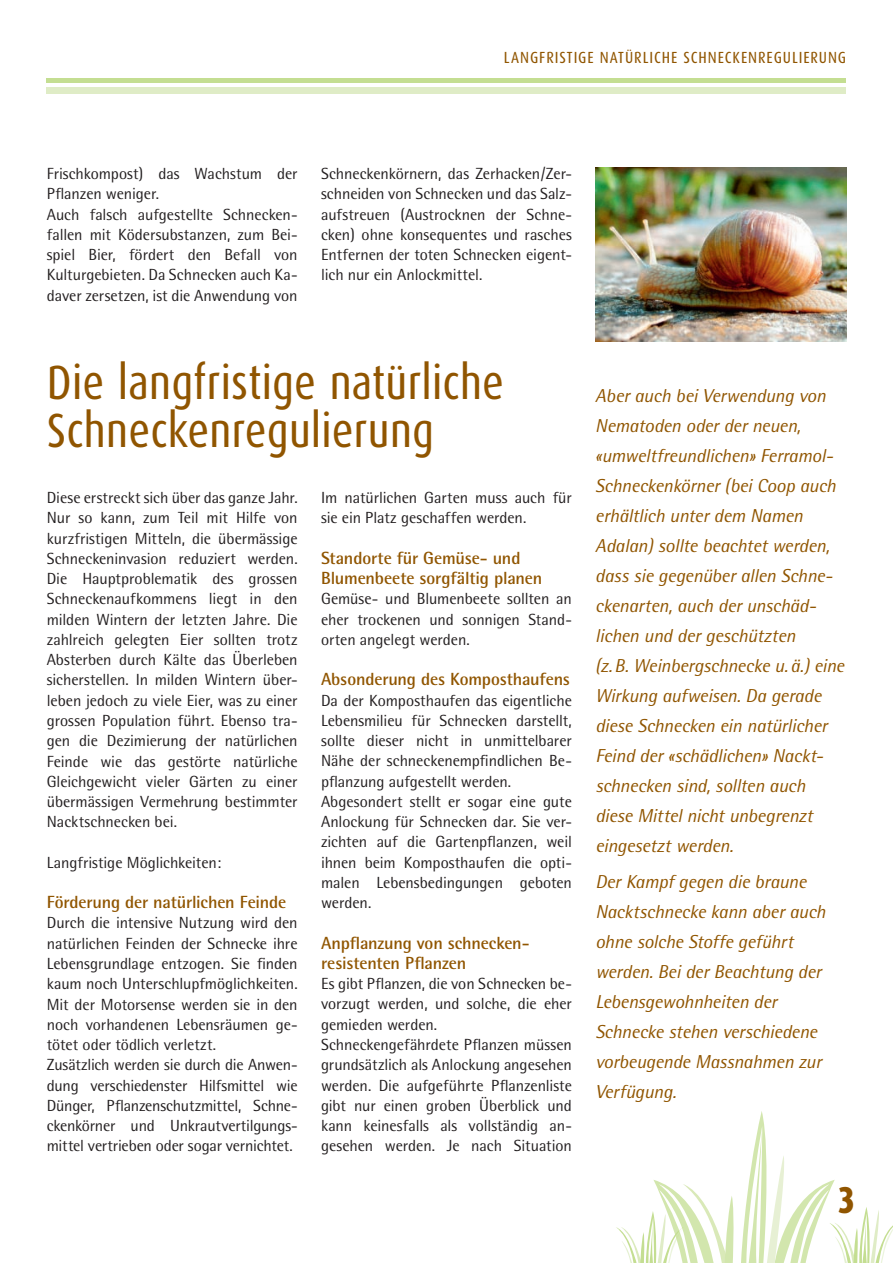
<style>
.page{position:relative;width:893px;height:1263px;background:#fff}
.page>*{position:absolute;margin:0;border:0;box-sizing:border-box;transform-origin:0 0}
.t1{font:48px/48px "Dax Condensed";color:#905500}
.t2{font:800 37.5px "Dax Condensed";color:#905500}
.t3{font:italic 18.75px/30px "Rotis Semi Sans";letter-spacing:-.01em;color:#905500}
.t4{font:700 17.7px/20.2px "Rotis Semi Sans";letter-spacing:-.01em;color:#905500}
.t5{font:16.2px/20.2px "Rotis Semi Sans";letter-spacing:-.005em;color:#231f20}
.t6{font:16.2px "Dax Condensed";letter-spacing:.06em;color:#905500}
</style>
<div class="page">
<img style="left:595px;top:167px;width:251px;height:174px">
<svg style="left:616px;top:1111px;width:277px;height:152px"></svg>
<hr style="left:47px;top:79px;width:799px;height:4px;background:#c4de92">
<div style="left:47px;top:87px;width:799px;height:7px;background:#dfecc6"></div>
<p class="t6" style="left:504px;top:49px;width:344px">langfristige natürliche Schneckenregulierung</p>
<p class="t5" style="left:47px;top:163px;width:252px">Frischkompost) das Wachstum der Pflanzen weniger.<br>Auch falsch aufgestellte Schnecken&shy;fallen mit Ködersubstanzen, zum Bei&shy;spiel Bier, fördert den Befall von Kulturgebieten. Da Schnecken auch Ka&shy;daver zersetzen, ist die Anwendung von</p>
<p class="t5" style="left:321px;top:163px;width:252px;text-align:justify">Schneckenkörnern, das Zerhacken/Zer&shy;schneiden von Schnecken und das Salz&shy;aufstreuen (Austrocknen der Schne&shy;cken) ohne konsequentes und rasches Entfernen der toten Schnecken eigent&shy;lich nur ein Anlockmittel.</p>
<h1 class="t1" style="left:47px;top:359px;width:459px">Die langfristige natürliche<br>Schneckenregulierung</h1>
<p class="t5" style="left:47px;top:487px;width:252px;text-align:justify">Diese erstreckt sich über das ganze Jahr.<br>Nur so kann, zum Teil mit Hilfe von kurzfristigen Mitteln, die übermässige Schneckeninvasion reduziert werden.<br>Die Hauptproblematik des grossen Schneckenaufkommens liegt in den milden Wintern der letzten Jahre. Die zahlreich gelegten Eier sollten trotz Absterben durch Kälte das Überleben sicherstellen. In milden Wintern über&shy;leben jedoch zu viele Eier, was zu einer grossen Population führt. Ebenso tra&shy;gen die Dezimierung der natürlichen Feinde wie das gestörte natürliche Gleichgewicht vieler Gärten zu einer übermässigen Vermehrung bestimmter Nacktschnecken bei.</p>
<p class="t5" style="left:47px;top:852px;width:176px">Langfristige Möglichkeiten:</p>
<p class="t4" style="left:47px;top:892px;width:241px">Förderung der natürlichen Feinde</p>
<p class="t5" style="left:47px;top:913px;width:252px">Durch die intensive Nutzung wird den natürlichen Feinden der Schnecke ihre Lebensgrundlage entzogen. Sie finden kaum noch Unterschlupfmöglichkeiten.<br>Mit der Motorsense werden sie in den noch vorhandenen Lebensräumen ge&shy;tötet oder tödlich verletzt.<br>Zusätzlich werden sie durch die Anwen&shy;dung verschiedenster Hilfsmittel wie Dünger, Pflanzenschutzmittel, Schne&shy;ckenkörner und Unkrautvertilgungs&shy;mittel vertrieben oder sogar vernichtet.</p>
<p class="t5" style="left:321px;top:487px;width:252px">Im natürlichen Garten muss auch für sie ein Platz geschaffen werden.</p>
<p class="t4" style="left:321px;top:547px;width:223px">Standorte für Gemüse- und<br>Blumenbeete sorgfältig planen</p>
<p class="t5" style="left:321px;top:589px;width:252px;text-align:justify">Gemüse- und Blumenbeete sollten an eher trockenen und sonnigen Stand&shy;orten angelegt werden.</p>
<p class="t4" style="left:321px;top:669px;width:251px">Absonderung des Komposthaufens</p>
<p class="t5" style="left:321px;top:690px;width:252px">Da der Komposthaufen das eigentliche Lebensmilieu für Schnecken darstellt, sollte dieser nicht in unmittelbarer Nähe der schneckenempfindlichen Be&shy;pflanzung aufgestellt werden.<br>Abgesondert stellt er sogar eine gute Anlockung für Schnecken dar. Sie ver&shy;zichten auf die Gartenpflanzen, weil ihnen beim Komposthaufen die opti&shy;malen Lebensbedingungen geboten werden.</p>
<p class="t4" style="left:321px;top:932px;width:208px">Anpflanzung von schnecken&shy;resistenten Pflanzen</p>
<p class="t5" style="left:321px;top:973px;width:252px">Es gibt Pflanzen, die von Schnecken be&shy;vorzugt werden, und solche, die eher gemieden werden.<br>Schneckengefährdete Pflanzen müssen grundsätzlich als Anlockung angesehen werden. Die aufgeführte Pflanzenliste gibt nur einen groben Überblick und kann keinesfalls als vollständig an&shy;gesehen werden. Je nach Situation</p>
<p class="t3" style="left:595px;top:380px;width:250px">Aber auch bei Verwendung von<br>Nematoden oder der neuen, «umweltfreundlichen» Ferramol-<br>Schneckenkörner (bei Coop auch erhältlich unter dem Namen<br>Adalan) sollte beachtet werden, dass sie gegenüber allen Schne&shy;ckenarten, auch der unschäd&shy;lichen und der geschützten<br>(z.B. Weinbergschnecke u. ä.) eine<br>Wirkung aufweisen. Da gerade diese Schnecken ein natürlicher<br>Feind der «schädlichen» Nackt&shy;schnecken sind, sollten auch diese Mittel nicht unbegrenzt eingesetzt werden.</p>
<p class="t3" style="left:595px;top:866px;width:232px">Der Kampf gegen die braune<br>Nacktschnecke kann aber auch ohne solche Stoffe geführt werden. Bei der Beachtung der<br>Lebensgewohnheiten der<br>Schnecke stehen verschiedene vorbeugende Massnahmen zur<br>Verfügung.</p>
<h2 class="t2" style="left:838px;top:1179px;width:19px">3</h2>
</div>
